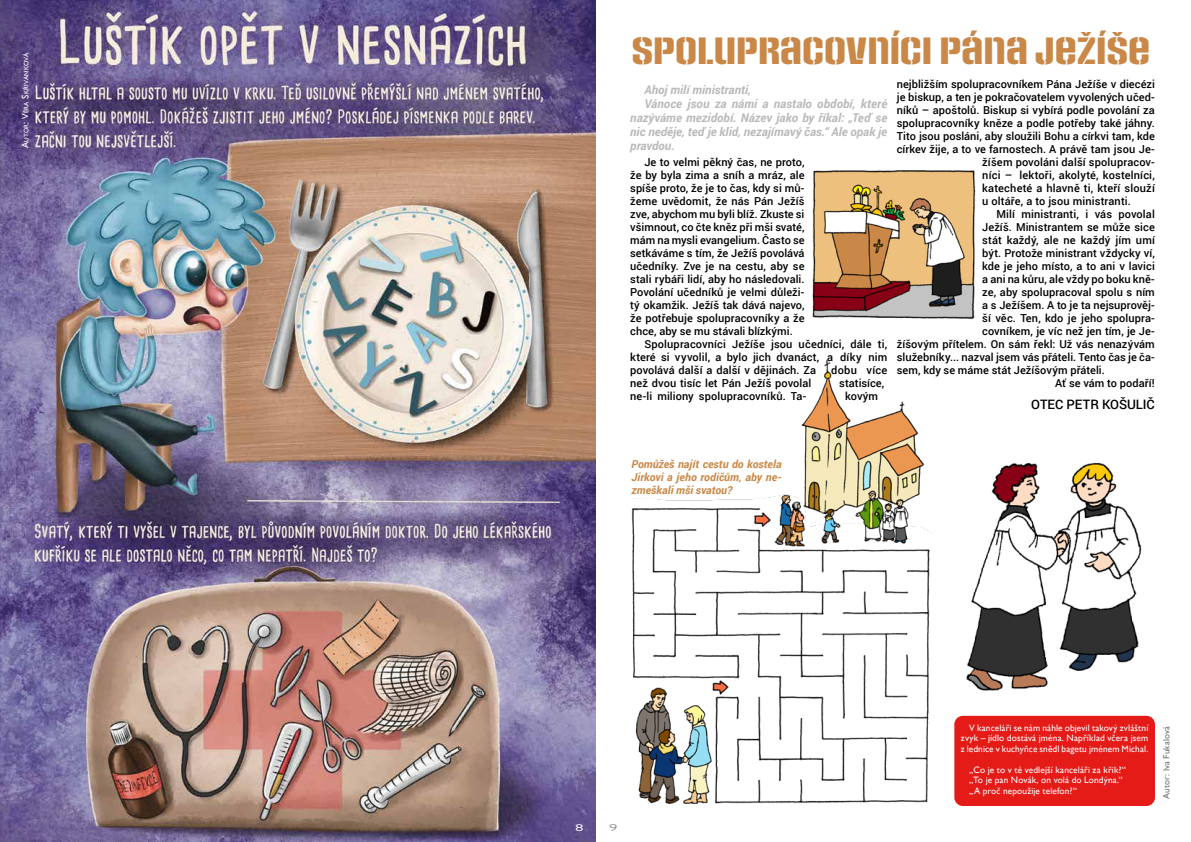
<style>
.page{position:relative;width:1191px;height:842px;background:#fff}
.page>*{position:absolute;margin:0;border:0;box-sizing:border-box;transform-origin:0 0}
.t1{font:32px "Social Gothic Stencil";letter-spacing:-.015em;color:#c98848;scale:1.27 1}
.t2{font:500 13px "Roboto";letter-spacing:-.005em;color:#000}
.t3{font:italic 700 12px "Roboto";letter-spacing:.005em;color:#bababa}
.t4{font:500 11px/13px "Roboto";letter-spacing:.005em;color:#000;text-align:justify}
.t5{font:italic 700 11px/13px "Roboto";color:#c98847;text-align:justify}
.t6{font:500 11px "Roboto";letter-spacing:.025em;color:#000}
.t7{font:10px "Gill Sans MT Pro";color:#fff;scale:1.7 1}
.t8{font:10px "Gill Sans MT Pro";color:#909090;scale:1.7 1}
.t9{font:9.3px/10.5px "Gill Sans";letter-spacing:.01em;color:#fff;text-align:justify}
.t10{font:9px "Gill Sans";letter-spacing:.01em;color:#727271}
.t11{font:6.5px "Gill Sans";letter-spacing:.02em;color:#fff}
.s1{font-size:9.3px}
</style>
<div class="page">
<img style="left:0;top:0;width:596px;height:842px">
<img style="left:966px;top:463px;width:176px;height:228px">
<img style="left:812px;top:170px;width:164px;height:150px">
<img style="left:631px;top:360px;width:301px;height:444px">
<div style="left:954px;top:716px;width:201px;height:90px;background:#e41b17;border-radius:9px"></div>
<p class="t11" style="left:23px;top:148px;width:97px;rotate:-90deg"><span class="s1">A</span>utor<span class="s1">: V</span>ěra <span class="s1">S</span>křivánková</p>
<h1 class="t1" style="left:631px;top:30px;width:410px">SPOLUPRACOVNÍCI PÁNA JEŽÍŠE</h1>
<p class="t3" style="left:644px;top:81px;width:108px">Ahoj milí ministranti,</p>
<p class="t3" style="left:644px;top:95px;width:244px">Vánoce jsou za námi a nastalo období, které</p>
<p class="t3" style="left:630px;top:109px;width:258px">nazýváme mezidobí. Název jako by říkal: „Teď se</p>
<p class="t3" style="left:630px;top:123px;width:258px">nic neděje, teď je klid, nezajímavý čas.“ Ale opak je</p>
<p class="t3" style="left:630px;top:137px;width:46px">pravdou.</p>
<p class="t4" style="left:630px;top:155px;width:176px;text-indent:14px">Je to velmi pěkný čas, ne proto, že by byla zima a sníh a mráz, ale spíše proto, že je to čas, kdy si mů&shy;žeme uvědomit, že nás Pán Ježíš zve, abychom mu byli blíž. Zkuste si všimnout, co čte kněz při mši svaté, mám na mysli evangelium. Často se setkáváme s tím, že Ježíš povolává učedníky. Zve je na cestu, aby se stali rybáři lidí, aby ho následovali.<br>Povolání učedníků je velmi důleži&shy;tý okamžik. Ježíš tak dává najevo, že potřebuje spolupracovníky a že chce, aby se mu stávali blízkými.</p>
<p class="t4" style="left:630px;top:337px;width:259px;text-indent:14px">Spolupracovníci Ježíše jsou učedníci, dále ti, které si vyvolil, a bylo jich dvanáct, a díky nim povolává další a další v dějinách. Za</p>
<p class="t6" style="left:831px;top:362px;width:57px">dobu více</p>
<p class="t4" style="left:630px;top:376px;width:182px">než dvou tisíc let Pán Ježíš povolal</p>
<p class="t4" style="left:839px;top:376px;width:47px">statisíce,</p>
<p class="t4" style="left:630px;top:389px;width:178px">ne-li miliony spolupracovníků. Ta-</p>
<p class="t4" style="left:845px;top:389px;width:34px">kovým</p>
<p class="t4" style="left:896px;top:77px;width:259px">nejbližším spolupracovníkem Pána Ježíše v diecézi</p>
<p class="t4" style="left:896px;top:90px;width:260px">je biskup, a ten je pokračovatelem vyvolených učed-</p>
<p class="t4" style="left:896px;top:103px;width:259px">níků – apoštolů. Biskup si vybírá podle povolání za</p>
<p class="t4" style="left:896px;top:116px;width:259px">spolupracovníky kněze a podle potřeby také jáhny.</p>
<p class="t4" style="left:896px;top:129px;width:259px">Tito jsou posláni, aby sloužili Bohu a církvi tam, kde</p>
<p class="t4" style="left:896px;top:142px;width:259px">církev žije, a to ve farnostech. A právě tam jsou Je-</p>
<p class="t4" style="left:982px;top:155px;width:174px">žíšem povoláni další spolupracov-</p>
<p class="t4" style="left:982px;top:168px;width:174px">níci –‒ lektoři, akolyté, kostelníci,</p>
<p class="t4" style="left:982px;top:181px;width:174px">katecheté a hlavně ti, kteří slouží</p>
<p class="t4" style="left:982px;top:194px;width:150px">u oltáře, a to jsou ministranti.</p>
<p class="t4" style="left:996px;top:207px;width:160px">Milí ministranti, i vás povolal</p>
<p class="t4" style="left:982px;top:220px;width:174px">Ježíš. Ministrantem se může sice</p>
<p class="t4" style="left:982px;top:233px;width:174px">stát každý, ale ne každý jím umí</p>
<p class="t4" style="left:982px;top:246px;width:174px">být. Protože ministrant vždycky ví,</p>
<p class="t4" style="left:982px;top:259px;width:174px">kde je jeho místo, a to ani v lavici</p>
<p class="t4" style="left:982px;top:272px;width:174px">a ani na kůru, ale vždy po boku kně-</p>
<p class="t4" style="left:982px;top:285px;width:174px">ze, aby spolupracoval spolu s ním</p>
<p class="t4" style="left:982px;top:298px;width:174px">a s Ježíšem. A to je ta nejsuprověj-</p>
<p class="t4" style="left:982px;top:311px;width:174px">ší věc. Ten, kdo je jeho spolupra-</p>
<p class="t4" style="left:982px;top:324px;width:174px">covníkem, je víc než jen tím, je Je-</p>
<p class="t4" style="left:896px;top:337px;width:260px">žíšovým přítelem. On sám řekl: Už vás nenazývám</p>
<p class="t4" style="left:896px;top:350px;width:259px">služebníky... nazval jsem vás přáteli. Tento čas je ča-</p>
<p class="t4" style="left:896px;top:363px;width:210px">sem, kdy se máme stát Ježíšovým přáteli.</p>
<p class="t4" style="left:1055px;top:376px;width:101px">Ať se vám to podaří!</p>
<p class="t2" style="left:1031px;top:395px;width:125px">OTEC PETR KOŠULIČ</p>
<p class="t5" style="left:631px;top:457px;width:152px">Pomůžeš najít cestu do kostela Jirkovi a jeho rodičům, aby ne&shy;zmeškali mši svatou?</p>
<p class="t7" style="left:575px;top:821px;width:6px">8</p>
<p class="t8" style="left:609px;top:821px;width:6px">9</p>
<p class="t9" style="left:960px;top:722px;width:189px;text-indent:9px">V kanceláři se nám náhle objevil takový zvláštní zvyk – jídlo dostává jména. Například včera jsem z lednice v kuchyňce snědl bagetu jménem Michal.</p>
<p class="t9" style="left:969px;top:764px;width:158px;text-align:left">„Co je to v té vedlejší kanceláři za křik?“ „To je pan Novák, on volá do Londýna.“ „A proč nepoužije telefon?“</p>
<p class="t10" style="left:1161px;top:799px;width:74px;rotate:-90deg">Autor: Iva Fukalová</p>
</div>
